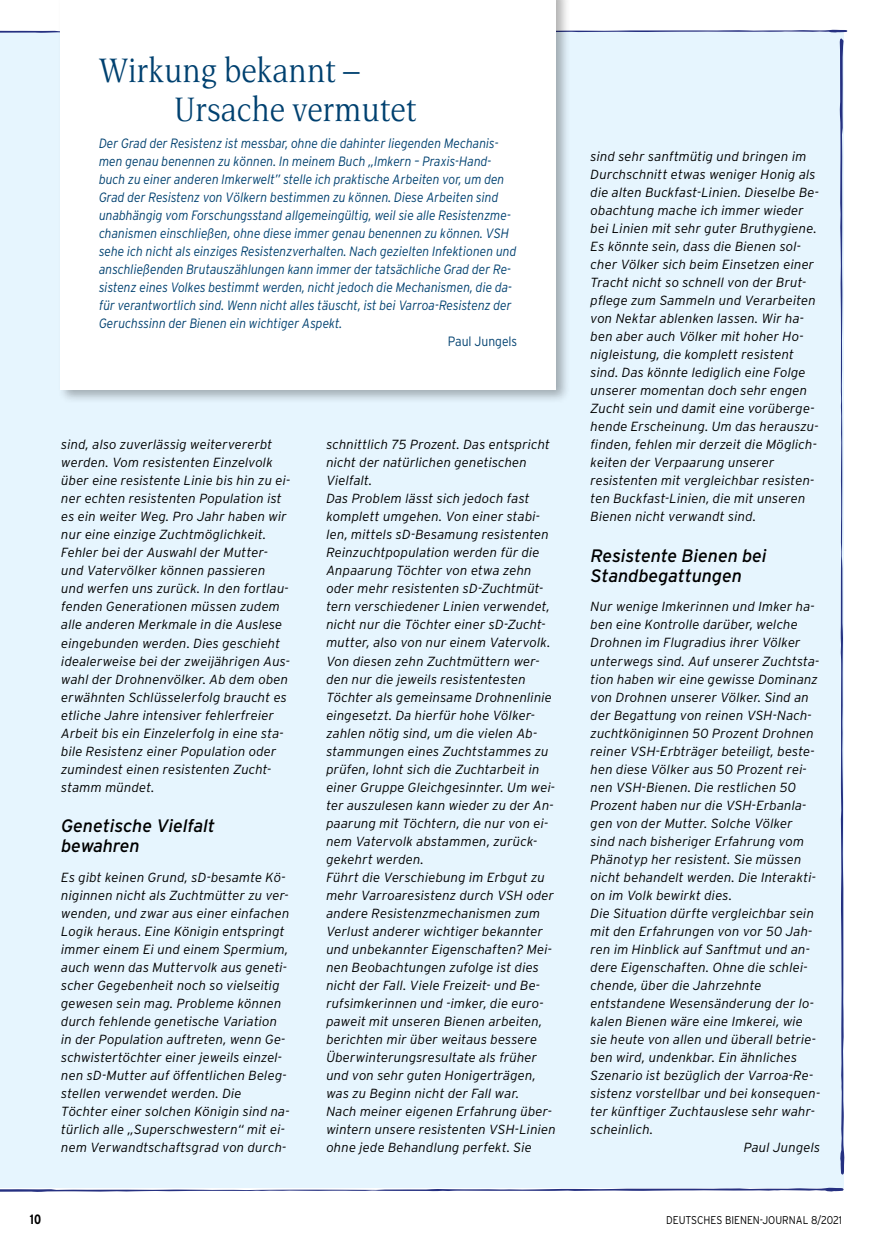
<style>
.page{position:relative;width:893px;height:1255px;background:#fff}
.page>*{position:absolute;margin:0;border:0;box-sizing:border-box;transform-origin:0 0}
.t1{font:36px/39px "Esperanto OTF";color:#004170;scale:.9 1}
.t2{font:italic 18px/19.5px "Interstate";letter-spacing:-.005em;color:#000}
.t3{font:italic 300 13.5px/18px "Interstate";color:#004170;scale:.9 1}
.t4{font:300 13.5px "Interstate";color:#004170;scale:.9 1}
.t5{font:700 condensed 13.5px "Interstate";color:#000}
.t6{font:italic 300 13.2px/18px "Interstate";letter-spacing:.01em;color:#000}
.t7{font:300 11.25px "Interstate";color:#000;scale:.9 1}
</style>
<div class="page">
<svg style="left:0;top:1187px;width:844px;height:4px"></svg>
<div style="left:0;top:30px;width:847px;height:1144px;background:#e6f5fe"></div>
<div style="left:57px;top:0;width:514px;height:404px;background:#000;opacity:.3"></div>
<div style="left:60px;top:0;width:496px;height:389px;background:#fff"></div>
<h1 class="t1" style="left:174px;top:51px;width:271px;text-indent:-75px">Wirkung bekannt –<br>Ursache vermutet</h1>
<p class="t3" style="left:99px;top:134px;width:465px">Der Grad der Resistenz ist messbar, ohne die dahinter liegenden Mechanis&shy;men genau benennen zu können. In meinem Buch „Imkern – Praxis-Hand&shy;buch zu einer anderen Imkerwelt” stelle ich praktische Arbeiten vor, um den Grad der Resistenz von Völkern bestimmen zu können. Diese Arbeiten sind unabhängig vom Forschungsstand allgemeingültig, weil sie alle Resistenzme&shy;chanismen einschließen, ohne diese immer genau benennen zu können. VSH sehe ich nicht als einziges Resistenzverhalten. Nach gezielten Infektionen und anschließenden Brutauszählungen kann immer der tatsächliche Grad der Re&shy;sistenz eines Volkes bestimmt werden, nicht jedoch die Mechanismen, die da&shy;für verantwortlich sind. Wenn nicht alles täuscht, ist bei Varroa-Resistenz der Geruchssinn der Bienen ein wichtiger Aspekt.</p>
<p class="t4" style="left:448px;top:333px;width:79px">Paul Jungels</p>
<p class="t6" style="left:61px;top:435px;width:231px">sind, also zuverlässig weitervererbt werden. Vom resistenten Einzelvolk über eine resistente Linie bis hin zu ei&shy;ner echten resistenten Population ist es ein weiter Weg. Pro Jahr haben wir nur eine einzige Zuchtmöglichkeit.<br>Fehler bei der Auswahl der Mutter&shy;und Vatervölker können passieren und werfen uns zurück. In den fortlau&shy;fenden Generationen müssen zudem alle anderen Merkmale in die Auslese eingebunden werden. Dies geschieht idealerweise bei der zweijährigen Aus&shy;wahl der Drohnenvölker. Ab dem oben erwähnten Schlüsselerfolg braucht es etliche Jahre intensiver fehlerfreier Arbeit bis ein Einzelerfolg in eine sta&shy;bile Resistenz einer Population oder zumindest einen resistenten Zucht&shy;stamm mündet.</p>
<h2 class="t2" style="left:61px;top:816px;width:155px">Genetische Vielfalt bewahren</h2>
<p class="t6" style="left:61px;top:867px;width:230px">Es gibt keinen Grund, sD-besamte Kö&shy;niginnen nicht als Zuchtmütter zu ver&shy;wenden, und zwar aus einer einfachen Logik heraus. Eine Königin entspringt immer einem Ei und einem Spermium, auch wenn das Muttervolk aus geneti&shy;scher Gegebenheit noch so vielseitig gewesen sein mag. Probleme können durch fehlende genetische Variation in der Population auftreten, wenn Ge&shy;schwistertöchter einer jeweils einzel&shy;nen sD-Mutter auf öffentlichen Beleg&shy;stellen verwendet werden. Die Töchter einer solchen Königin sind na&shy;türlich alle „Superschwestern“ mit ei&shy;nem Verwandtschaftsgrad von durch-</p>
<p class="t5" style="left:30px;top:1210px;width:13px">10</p>
<p class="t6" style="left:326px;top:435px;width:231px">schnittlich 75 Prozent. Das entspricht nicht der natürlichen genetischen Vielfalt.<br>Das Problem lässt sich jedoch fast komplett umgehen. Von einer stabi&shy;len, mittels sD-Besamung resistenten Reinzuchtpopulation werden für die Anpaarung Töchter von etwa zehn oder mehr resistenten sD-Zuchtmüt&shy;tern verschiedener Linien verwendet, nicht nur die Töchter einer sD-Zucht&shy;mutter, also von nur einem Vatervolk.<br>Von diesen zehn Zuchtmüttern wer&shy;den nur die jeweils resistentesten Töchter als gemeinsame Drohnenlinie eingesetzt. Da hierfür hohe Völker&shy;zahlen nötig sind, um die vielen Ab&shy;stammungen eines Zuchtstammes zu prüfen, lohnt sich die Zuchtarbeit in einer Gruppe Gleichgesinnter. Um wei&shy;ter auszulesen kann wieder zu der An&shy;paarung mit Töchtern, die nur von ei&shy;nem Vatervolk abstammen, zurück&shy;gekehrt werden.<br>Führt die Verschiebung im Erbgut zu mehr Varroaresistenz durch VSH oder andere Resistenzmechanismen zum Verlust anderer wichtiger bekannter und unbekannter Eigenschaften? Mei&shy;nen Beobachtungen zufolge ist dies nicht der Fall. Viele Freizeit- und Be&shy;rufsimkerinnen und -imker, die euro&shy;paweit mit unseren Bienen arbeiten, berichten mir über weitaus bessere Überwinterungsresultate als früher und von sehr guten Honigerträgen, was zu Beginn nicht der Fall war.<br>Nach meiner eigenen Erfahrung über&shy;wintern unsere resistenten VSH-Linien ohne jede Behandlung perfekt. Sie</p>
<p class="t6" style="left:591px;top:147px;width:230px">sind sehr sanftmütig und bringen im Durchschnitt etwas weniger Honig als die alten Buckfast-Linien. Dieselbe Be&shy;obachtung mache ich immer wieder bei Linien mit sehr guter Bruthygiene.<br>Es könnte sein, dass die Bienen sol&shy;cher Völker sich beim Einsetzen einer Tracht nicht so schnell von der Brut&shy;pflege zum Sammeln und Verarbeiten von Nektar ablenken lassen. Wir ha&shy;ben aber auch Völker mit hoher Ho&shy;nigleistung, die komplett resistent sind. Das könnte lediglich eine Folge unserer momentan doch sehr engen Zucht sein und damit eine vorüberge&shy;hende Erscheinung. Um das herauszu&shy;finden, fehlen mir derzeit die Möglich&shy;keiten der Verpaarung unserer resistenten mit vergleichbar resisten&shy;ten Buckfast-Linien, die mit unseren Bienen nicht verwandt sind.</p>
<h2 class="t2" style="left:591px;top:546px;width:178px">Resistente Bienen bei<br>Standbegattungen</h2>
<p class="t6" style="left:591px;top:597px;width:226px">Nur wenige Imkerinnen und Imker ha-</p>
<p class="t6" style="left:591px;top:615px;width:209px">ben eine Kontrolle darüber, welche</p>
<p class="t6" style="left:591px;top:633px;width:211px">Drohnen im Flugradius ihrer Völker</p>
<p class="t6" style="left:591px;top:651px;width:230px">unterwegs sind. Auf unserer Zuchtsta-</p>
<p class="t6" style="left:591px;top:669px;width:229px">tion haben wir eine gewisse Dominanz</p>
<p class="t6" style="left:591px;top:687px;width:220px">von Drohnen unserer Völker. Sind an</p>
<p class="t6" style="left:591px;top:705px;width:223px">der Begattung von reinen VSH-Nach-</p>
<p class="t6" style="left:591px;top:723px;width:225px">zuchtköniginnen 50 Prozent Drohnen</p>
<p class="t6" style="left:591px;top:741px;width:226px">reiner VSH-Erbträger beteiligt, beste-</p>
<p class="t6" style="left:591px;top:759px;width:218px">hen diese Völker aus 50 Prozent rei-</p>
<p class="t6" style="left:591px;top:777px;width:207px">nen VSH-Bienen. Die restlichen 50</p>
<p class="t6" style="left:591px;top:795px;width:217px">Prozent haben nur die VSH-Erbanla-</p>
<p class="t6" style="left:591px;top:813px;width:204px">gen von der Mutter. Solche Völker</p>
<p class="t6" style="left:591px;top:831px;width:215px">sind nach bisheriger Erfahrung vom</p>
<p class="t6" style="left:591px;top:849px;width:213px">Phänotyp her resistent. Sie müssen</p>
<p class="t6" style="left:591px;top:867px;width:227px">nicht behandelt werden. Die Interakti-</p>
<p class="t6" style="left:591px;top:885px;width:143px">on im Volk bewirkt dies.</p>
<p class="t6" style="left:591px;top:903px;width:225px">Die Situation dürfte vergleichbar sein</p>
<p class="t6" style="left:591px;top:921px;width:223px">mit den Erfahrungen von vor 50 Jah-</p>
<p class="t6" style="left:591px;top:939px;width:221px">ren im Hinblick auf Sanftmut und an-</p>
<p class="t6" style="left:591px;top:957px;width:218px">dere Eigenschaften. Ohne die schlei-</p>
<p class="t6" style="left:591px;top:975px;width:172px">chende, über die Jahrzehnte</p>
<p class="t6" style="left:591px;top:993px;width:225px">entstandene Wesensänderung der lo-</p>
<p class="t6" style="left:591px;top:1011px;width:214px">kalen Bienen wäre eine Imkerei, wie</p>
<p class="t6" style="left:591px;top:1029px;width:227px">sie heute von allen und überall betrie-</p>
<p class="t6" style="left:591px;top:1047px;width:208px">ben wird, undenkbar. Ein ähnliches</p>
<p class="t6" style="left:591px;top:1065px;width:224px">Szenario ist bezüglich der Varroa-Re-</p>
<p class="t6" style="left:591px;top:1083px;width:231px">sistenz vorstellbar und bei konsequen-</p>
<p class="t6" style="left:591px;top:1101px;width:226px">ter künftiger Zuchtauslese sehr wahr-</p>
<p class="t6" style="left:591px;top:1119px;width:64px">scheinlich.</p>
<p class="t6" style="left:744px;top:1137px;width:78px">Paul Jungels</p>
<p class="t7" style="left:666px;top:1212px;width:197px">DEUTSCHES BIENEN-JOURNAL 8/2021</p>
</div>
